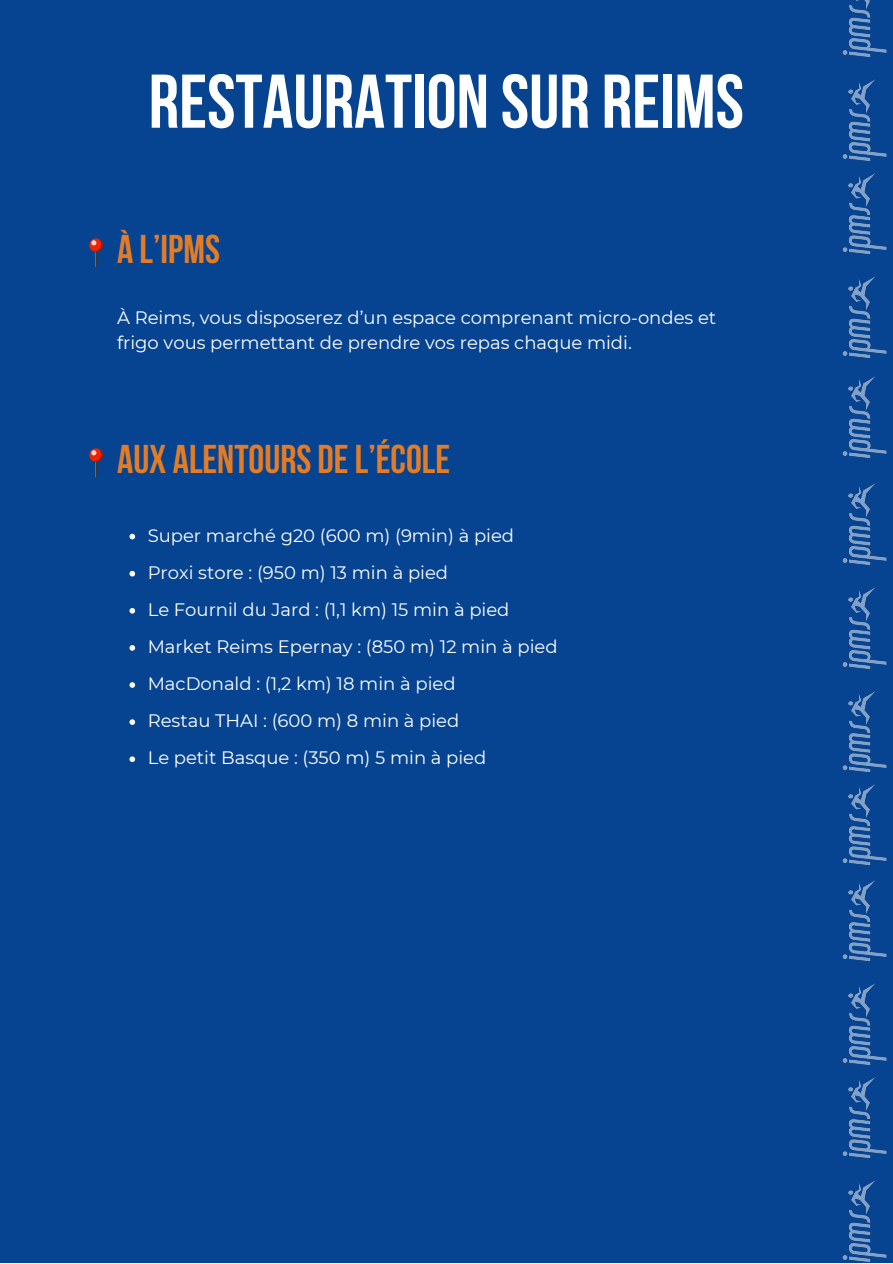
<style>
.page{position:relative;width:893px;height:1264px;background:#fff}
.page>*{position:absolute;margin:0;border:0;box-sizing:border-box;transform-origin:0 0}
.t1{font:700 75.9px "Bebas Neue";color:#fff}
.t2{font:700 40.05px "Bebas Neue";color:#e47c25}
.t3{font:18px/24.8px "Montserrat";color:#fff}
</style>
<div class="page">
<div style="left:0;top:0;width:892px;height:1262px;background:#064492"></div>
<img style="left:842px;top:1077px;width:45px;height:185px">
<img style="left:842px;top:880px;width:45px;height:185px">
<img style="left:842px;top:784px;width:45px;height:82px">
<img style="left:842px;top:483px;width:45px;height:290px">
<img style="left:842px;top:376px;width:45px;height:82px">
<img style="left:842px;top:173px;width:45px;height:185px">
<img style="left:842px;top:0;width:45px;height:161px">
<svg style="left:89px;top:448px;width:14px;height:14px"></svg>
<svg style="left:91px;top:449px;width:12px;height:28px"></svg>
<svg style="left:129px;top:534px;width:6px;height:5px"></svg>
<svg style="left:129px;top:571px;width:6px;height:5px"></svg>
<svg style="left:129px;top:608px;width:6px;height:5px"></svg>
<svg style="left:129px;top:645px;width:6px;height:5px"></svg>
<svg style="left:129px;top:682px;width:6px;height:6px"></svg>
<svg style="left:129px;top:719px;width:6px;height:6px"></svg>
<svg style="left:129px;top:756px;width:6px;height:6px"></svg>
<svg style="left:89px;top:238px;width:14px;height:14px"></svg>
<svg style="left:91px;top:239px;width:12px;height:28px"></svg>
<p class="t1" style="left:149px;top:71px;width:597px">RESTAURATION SUR REIMS</p>
<p class="t2" style="left:117px;top:232px;width:104px">À L’IPMS</p>
<p class="t3" style="left:117px;top:305px;width:600px">À Reims, vous disposerez d’un espace comprenant micro-ondes et frigo vous permettant de prendre vos repas chaque midi.</p>
<p class="t2" style="left:117px;top:442px;width:334px">AUX ALENTOURS DEL’ÉCOLE</p>
<p class="t3" style="left:148px;top:523px;width:368px">Super marché g20 (600 m) (9min) à pied</p>
<p class="t3" style="left:148px;top:560px;width:302px">Proxi store : (950 m) 13 min à pied</p>
<p class="t3" style="left:148px;top:597px;width:363px">Le Fournil du Jard : (1,1 km) 15 min à pied</p>
<p class="t3" style="left:148px;top:634px;width:411px">Market Reims Epernay : (850 m) 12 min à pied</p>
<p class="t3" style="left:148px;top:671px;width:309px">MacDonald : (1,2 km) 18 min à pied</p>
<p class="t3" style="left:148px;top:708px;width:313px">Restau THAI : (600 m) 8 min à pied</p>
<p class="t3" style="left:148px;top:745px;width:340px">Le petit Basque : (350 m) 5 min à pied</p>
</div>
